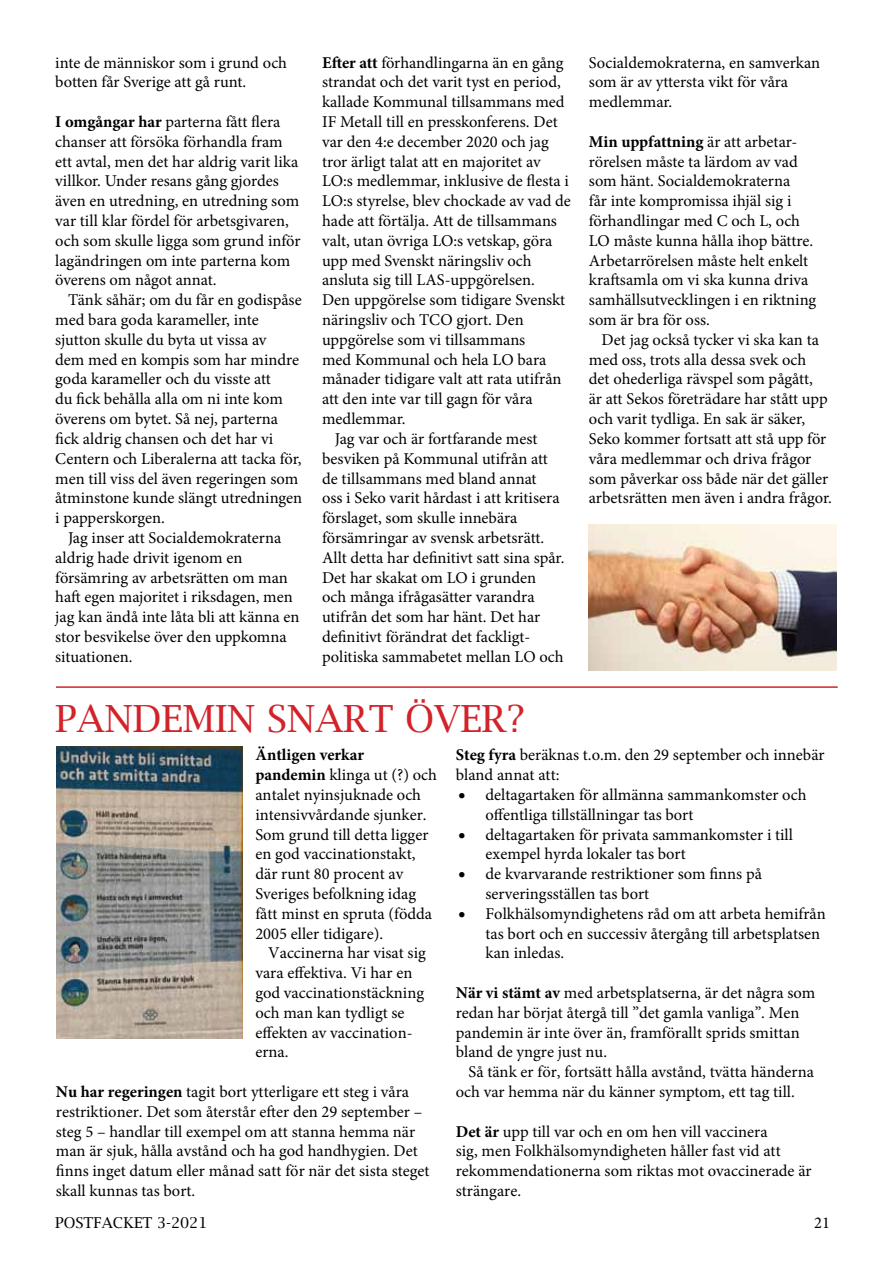
<style>
.page{position:relative;width:893px;height:1263px;background:#fff}
.page>*{position:absolute;margin:0;border:0;box-sizing:border-box;transform-origin:0 0}
.t1{font:37.5px "Lucida Bright";color:#d2232a}
.t2{font:16.5px/19.8px "Minion Pro";color:#000}
.t3{font:15px "Lucida Bright";color:#000}
.s1{font-weight:700}
</style>
<div class="page">
<img style="left:56px;top:746px;width:187px;height:293px">
<hr style="left:56px;top:686px;width:782px;height:2px;background:#d2232a">
<img style="left:589px;top:525px;width:247px;height:146px">
<p class="t2" style="left:55px;top:53px;width:233px">inte de människor som i grund och botten får Sverige att gå runt.</p>
<p class="t2" style="left:55px;top:112px;width:247px"><span class="s1">I omgångar har</span> parterna fått flera chanser att försöka förhandla fram ett avtal, men det har aldrig varit lika villkor. Under resans gång gjordes även en utredning, en utredning som var till klar fördel för arbetsgivaren, och som skulle ligga som grund inför lagändringen om inte parterna kom överens om något annat.</p>
<p class="t2" style="left:55px;top:290px;width:248px;text-indent:13px">Tänk såhär; om du får en godispåse med bara goda karameller, inte sjutton skulle du byta ut vissa av<br>dem med en kompis som har mindre goda karameller och du visste att<br>du fick behålla alla om ni inte kom överens om bytet. Så nej, parterna fick aldrig chansen och det har vi<br>Centern och Liberalerna att tacka för, men till viss del även regeringen som åtminstone kunde slängt utredningen i papperskorgen.</p>
<p class="t2" style="left:55px;top:528px;width:246px;text-indent:13px">Jag inser att Socialdemokraterna aldrig hade drivit igenom en försämring av arbetsrätten om man haft egen majoritet i riksdagen, men jag kan ändå inte låta bli att känna en stor besvikelse över den uppkomna situationen.</p>
<p class="t2" style="left:322px;top:53px;width:243px"><span class="s1">Efter att</span> förhandlingarna än en gång</p>
<p class="t2" style="left:322px;top:72px;width:240px">strandat och det varit tyst en period,</p>
<p class="t2" style="left:322px;top:92px;width:244px">kallade Kommunal tillsammans med</p>
<p class="t2" style="left:322px;top:112px;width:237px">IF Metall till en presskonferens. Det</p>
<p class="t2" style="left:322px;top:132px;width:228px">var den 4:e december 2020 och jag</p>
<p class="t2" style="left:322px;top:152px;width:220px">tror ärligt talat att en majoritet av</p>
<p class="t2" style="left:322px;top:171px;width:248px">LO:s medlemmar, inklusive de flesta i</p>
<p class="t2" style="left:322px;top:191px;width:250px">LO:s styrelse, blev chockade av vad de</p>
<p class="t2" style="left:322px;top:211px;width:236px">hade att förtälja. Att de tillsammans</p>
<p class="t2" style="left:322px;top:231px;width:232px">valt, utan övriga LO:s vetskap, göra</p>
<p class="t2" style="left:322px;top:251px;width:211px">upp med Svenskt näringsliv och</p>
<p class="t2" style="left:322px;top:270px;width:214px">ansluta sig till LAS-uppgörelsen.</p>
<p class="t2" style="left:322px;top:290px;width:245px">Den uppgörelse som tidigare Svenskt</p>
<p class="t2" style="left:322px;top:310px;width:203px">näringsliv och TCO gjort. Den</p>
<p class="t2" style="left:322px;top:330px;width:205px">uppgörelse som vi tillsammans</p>
<p class="t2" style="left:322px;top:350px;width:226px">med Kommunal och hela LO bara</p>
<p class="t2" style="left:322px;top:369px;width:241px">månader tidigare valt att rata utifrån</p>
<p class="t2" style="left:322px;top:389px;width:212px">att den inte var till gagn för våra</p>
<p class="t2" style="left:322px;top:409px;width:85px">medlemmar.</p>
<p class="t2" style="left:335px;top:429px;width:204px">Jag var och är fortfarande mest</p>
<p class="t2" style="left:322px;top:449px;width:227px">besviken på Kommunal utifrån att</p>
<p class="t2" style="left:322px;top:468px;width:216px">de tillsammans med bland annat</p>
<p class="t2" style="left:322px;top:488px;width:239px">oss i Seko varit hårdast i att kritisera</p>
<p class="t2" style="left:322px;top:508px;width:197px">förslaget, som skulle innebära</p>
<p class="t2" style="left:322px;top:528px;width:224px">försämringar av svensk arbetsrätt.</p>
<p class="t2" style="left:322px;top:548px;width:244px">Allt detta har definitivt satt sina spår.</p>
<p class="t2" style="left:322px;top:567px;width:216px">Det har skakat om LO i grunden</p>
<p class="t2" style="left:322px;top:587px;width:214px">och många ifrågasätter varandra</p>
<p class="t2" style="left:322px;top:607px;width:220px">utifrån det som har hänt. Det har</p>
<p class="t2" style="left:322px;top:627px;width:210px">definitivt förändrat det fackligt-</p>
<p class="t2" style="left:322px;top:647px;width:243px">politiska sammabetet mellan LO och</p>
<p class="t2" style="left:589px;top:53px;width:233px">Socialdemokraterna, en samverkan som är av yttersta vikt för våra medlemmar.</p>
<p class="t2" style="left:589px;top:132px;width:229px"><span class="s1">Min uppfattning</span> är att arbetar&shy;rörelsen måste ta lärdom av vad som hänt. Socialdemokraterna<br>får inte kompromissa ihjäl sig i förhandlingar med C och L, och<br>LO måste kunna hålla ihop bättre.<br>Arbetarrörelsen måste helt enkelt kraftsamla om vi ska kunna driva samhällsutvecklingen i en riktning som är bra för oss.</p>
<p class="t2" style="left:589px;top:330px;width:244px;text-indent:13px">Det jag också tycker vi ska kan ta med oss, trots alla dessa svek och<br>det ohederliga rävspel som pågått,<br>är att Sekos företrädare har stått upp och varit tydliga. En sak är säker, Seko kommer fortsatt att stå upp för våra medlemmar och driva frågor som påverkar oss både när det gäller arbetsrätten men även i andra frågor.</p>
<h1 class="t1" style="left:55px;top:697px;width:471px">PANDEMIN SNART ÖVER?</h1>
<p class="t2" style="left:255px;top:745px;width:183px"><span class="s1">Äntligen verkar pandemin</span> klinga ut (?) och antalet nyinsjuknade och intensivvårdande sjunker.<br>Som grund till detta ligger en god vaccinationstakt, där runt 80 procent av<br>Sveriges befolkning idag fått minst en spruta (födda<br>2005 eller tidigare).</p>
<p class="t2" style="left:255px;top:943px;width:172px;text-indent:13px">Vaccinerna har visat sig vara effektiva. Vi har en god vaccinationstäckning och man kan tydligt se effekten av vaccination&shy;erna.</p>
<p class="t2" style="left:56px;top:1082px;width:375px"><span class="s1">Nu har regeringen</span> tagit bort ytterligare ett steg i våra restriktioner. Det som återstår efter den 29 september – steg 5 – handlar till exempel om att stanna hemma när man är sjuk, hålla avstånd och ha god handhygien. Det finns inget datum eller månad satt för när det sista steget skall kunnas tas bort.</p>
<p class="t2" style="left:456px;top:745px;width:370px"><span class="s1">Steg fyra</span> beräknas t.o.m. den 29 september och innebär bland annat att:</p>
<p class="t2" style="left:486px;top:785px;width:322px;text-indent:-27px">• deltagartaken för allmänna sammankomster och offentliga tillställningar tas bort</p>
<p class="t2" style="left:486px;top:824px;width:309px;text-indent:-27px">• deltagartaken för privata sammankomster i till exempel hyrda lokaler tas bort</p>
<p class="t2" style="left:486px;top:864px;width:278px;text-indent:-27px">• de kvarvarande restriktioner som finns på serveringsställen tas bort</p>
<p class="t2" style="left:486px;top:904px;width:342px;text-indent:-27px">• Folkhälsomyndighetens råd om att arbeta hemifrån tas bort och en successiv återgång till arbetsplatsen kan inledas.</p>
<p class="t2" style="left:456px;top:983px;width:361px"><span class="s1">När vi stämt av</span> med arbetsplatserna, är det några som redan har börjat återgå till ”det gamla vanliga”. Men pandemin är inte över än, framförallt sprids smittan bland de yngre just nu.</p>
<p class="t2" style="left:456px;top:1062px;width:360px;text-indent:13px">Så tänk er för, fortsätt hålla avstånd, tvätta händerna och var hemma när du känner symptom, ett tag till.</p>
<p class="t2" style="left:456px;top:1121px;width:357px"><span class="s1">Det är</span> upp till var och en om hen vill vaccinera<br>sig, men Folkhälsomyndigheten håller fast vid att rekommendationerna som riktas mot ovaccinerade är strängare.</p>
<p class="t3" style="left:55px;top:1214px;width:154px">POSTFACKET 3-2021</p>
<p class="t2" style="left:814px;top:1213px;width:17px">21</p>
</div>
